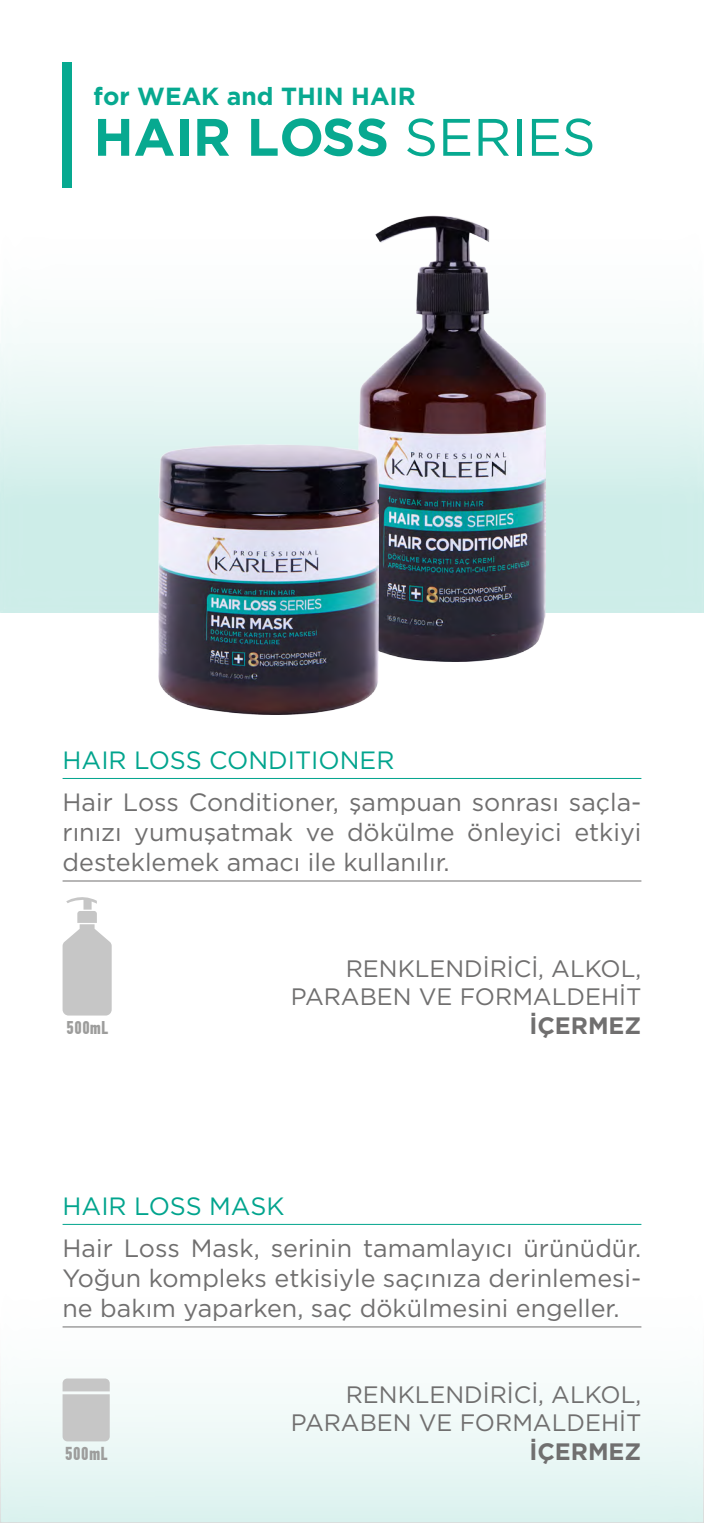
<style>
.page{position:relative;width:704px;height:1523px;background:#fff}
.page>*{position:absolute;margin:0;border:0;box-sizing:border-box;transform-origin:0 0}
.t1{font:700 52.56px "Gotham";color:#07a990}
.t2{font:25px/30px "Gotham";color:#706f6f;text-align:justify}
.t3{font:25px "Gotham";color:#00a48d}
.t4{font:700 24.75px "Gotham";color:#07a990}
.t5{font:23.75px/28.5px "Gotham";color:#706f6f;text-align:right}
.t6{font:700 23.75px "Gotham";color:#706f6f}
.t7{font:700 18.69px "PF Din Text Comp Pro";color:#9d9d9c}
.t8{font:700 18.44px "PF Din Text Comp Pro";color:#9d9d9c}
.s1{font-weight:400}
</style>
<div class="page">
<div style="left:62px;top:62px;width:10px;height:126px;background:#07a990"></div>
<div style="left:0;top:1248px;width:703px;height:274px;background:linear-gradient(to bottom,#fff,#e0f3f1)"></div>
<div style="left:0;top:188px;width:703px;height:425px;background:linear-gradient(to bottom,#fff,#c5eae4)"></div>
<img style="left:358px;top:216px;width:187px;height:445px">
<img style="left:158px;top:444px;width:220px;height:271px">
<svg style="left:62px;top:897px;width:50px;height:118px"></svg>
<hr style="left:62px;top:778px;width:579px;height:1px;background:#00a48d">
<hr style="left:62px;top:880px;width:579px;height:1px;background:#706f6f">
<hr style="left:62px;top:1224px;width:579px;height:1px;background:#00a48d">
<hr style="left:62px;top:1326px;width:579px;height:1px;background:#706f6f">
<svg style="left:63px;top:1378px;width:47px;height:63px"></svg>
<p class="t4" style="left:93px;top:81px;width:323px">for WEAK and THIN HAIR</p>
<h1 class="t1" style="left:93px;top:107px;width:503px">HAIR LOSS <span class="s1">SERIES</span></h1>
<p class="t3" style="left:62px;top:746px;width:333px">HAIR LOSS CONDITIONER</p>
<p class="t2" style="left:62px;top:787px;width:580px">Hair Loss Conditioner, şampuan sonrası saçla&shy;rınızı yumuşatmak ve dökülme önleyici etkiyi desteklemek amacı ile kullanılır.</p>
<p class="t8" style="left:66px;top:1016px;width:43px">500mL</p>
<p class="t5" style="left:290px;top:953px;width:352px">RENKLENDİRİCİ, ALKOL,<br>PARABEN VE FORMALDEHİT</p>
<p class="t6" style="left:529px;top:1011px;width:113px">İÇERMEZ</p>
<p class="t3" style="left:62px;top:1192px;width:223px">HAIR LOSS MASK</p>
<p class="t2" style="left:62px;top:1233px;width:580px">Hair Loss Mask, serinin tamamlayıcı ürünüdür.<br>Yoğun kompleks etkisiyle saçınıza derinlemesi&shy;ne bakım yaparken, saç dökülmesini engeller.</p>
<p class="t5" style="left:290px;top:1379px;width:352px">RENKLENDİRİCİ, ALKOL,<br>PARABEN VE FORMALDEHİT</p>
<p class="t7" style="left:65px;top:1442px;width:44px">500mL</p>
<p class="t6" style="left:529px;top:1437px;width:113px">İÇERMEZ</p>
</div>
